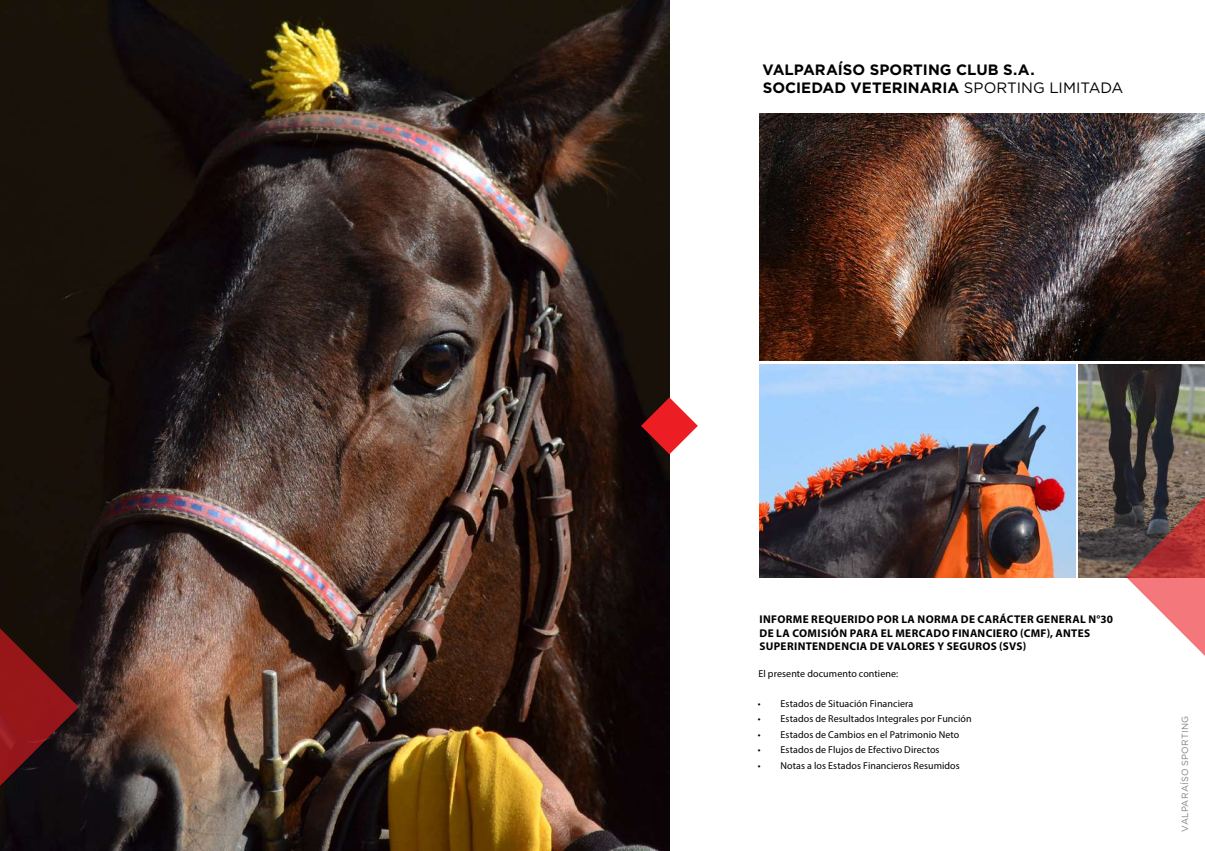
<style>
.page{position:relative;width:1205px;height:851px;background:#fff}
.page>*{position:absolute;margin:0;border:0;box-sizing:border-box;transform-origin:0 0}
.t1{font:700 15px "Gotham";color:#000}
.t2{font:700 11.25px/13.5px "Myriad Pro";letter-spacing:.03em;color:#000}
.t3{font:10px "Myriad Pro";letter-spacing:.01em;color:#000}
.t4{font:9px "Gotham";letter-spacing:.025em;color:#808285}
.s1{font-weight:400}
</style>
<div class="page">
<img style="left:759px;top:364px;width:316px;height:213px">
<img style="left:759px;top:113px;width:445px;height:248px">
<img style="left:0;top:0;width:670px;height:850px">
<svg style="left:641px;top:397px;width:57px;height:57px"></svg>
<svg style="left:0;top:627px;width:79px;height:159px;background:#551314"></svg>
<img style="left:1078px;top:364px;width:126px;height:213px">
<svg style="left:1126px;top:497px;width:79px;height:159px"></svg>
<h1 class="t1" style="left:762px;top:60px;width:274px">VALPARAÍSO SPORTING CLUB S.A.</h1>
<h1 class="t1" style="left:763px;top:79px;width:362px">SOCIEDAD VETERINARIA <span class="s1">SPORTING LIMITADA</span></h1>
<p class="t2" style="left:759px;top:612px;width:355px">INFORME REQUERIDO POR LA NORMA DE CARÁCTER GENERAL N°30<br>DE LA COMISIÓN PARA EL MERCADO FINANCIERO (CMF), ANTES<br>SUPERINTENDENCIA DE VALORES Y SEGUROS (SVS)</p>
<p class="t3" style="left:758px;top:667px;width:141px">El presente documento contiene:</p>
<p class="t3" style="left:758px;top:697px;width:157px">• Estados de Situación Financiera</p>
<p class="t3" style="left:758px;top:712px;width:215px">• Estados de Resultados Integrales por Función</p>
<p class="t3" style="left:758px;top:728px;width:203px">• Estados de Cambios en el Patrimonio Neto</p>
<p class="t3" style="left:758px;top:743px;width:183px">• Estados de Flujos de Efectivo Directos</p>
<p class="t3" style="left:758px;top:759px;width:203px">• Notas a los Estados Financieros Resumidos</p>
<p class="t4" style="left:1179px;top:831px;width:117px;rotate:-90deg">VALPARAÍSO SPORTING</p>
</div>
